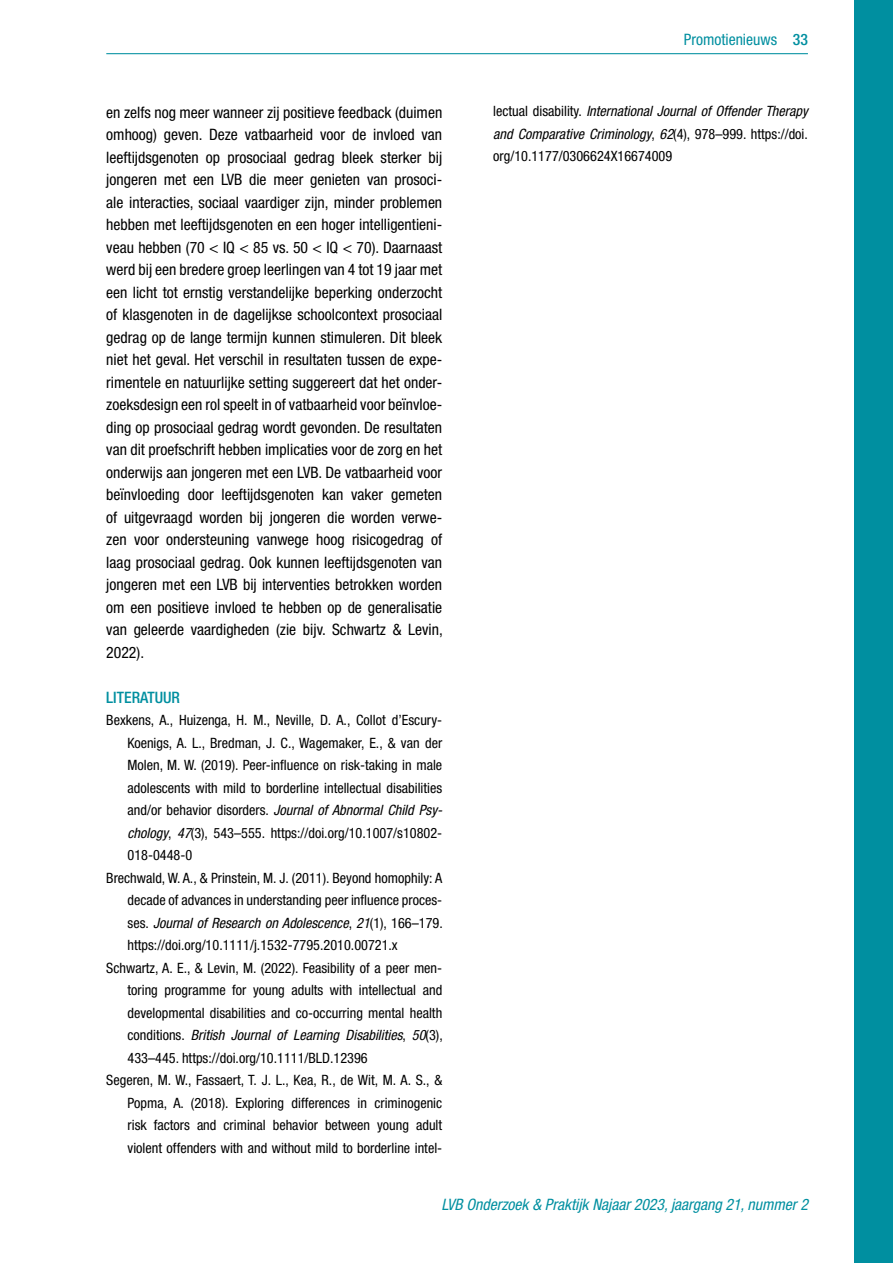
<style>
.page{position:relative;width:893px;height:1263px;background:#fff}
.page>*{position:absolute;margin:0;border:0;box-sizing:border-box;transform-origin:0 0}
.Normal_LVB_inspring{font:condensed 15.75px/22.5px "Helvetica Neue LT Std";color:#000;text-align:justify}
.t1{font:italic condensed 15.75px "Helvetica Neue LT Std";color:#008fa0}
.Normal_LVB{font:condensed 15.75px "Helvetica Neue LT Std";color:#008fa0}
.heading_2_LVB{font:500 condensed 15.75px "Helvetica Neue LT Std";color:#008fa0}
.Normal_LVB_inspring-2{font:condensed 14.25px/22.5px "Helvetica Neue LT Std";color:#000;text-align:justify}
.s1{font-style:italic}
.s2{font-weight:500}
</style>
<div class="page">
<hr style="left:106px;top:53px;width:702px;height:1px;background:#008fa0">
<div style="left:855px;top:0;width:38px;height:1263px;background:#008fa0"></div>
<p class="Normal_LVB_inspring" style="left:106px;top:101px;width:338px">en zelfs nog meer wanneer zij positieve feedback (duimen omhoog) geven. Deze vatbaarheid voor de invloed van leeftijdsgenoten op prosociaal gedrag bleek sterker bij jongeren met een LVB die meer genieten van prosoci&shy;ale interacties, sociaal vaardiger zijn, minder problemen hebben met leeftijdsgenoten en een hoger intelligentieni&shy;veau hebben (70 &lt; IQ &lt; 85 vs. 50 &lt; IQ &lt; 70). Daarnaast werd bij een bredere groep leerlingen van 4 tot 19 jaar met een licht tot ernstig verstandelijke beperking onderzocht of klasgenoten in de dagelijkse schoolcontext prosociaal gedrag op de lange termijn kunnen stimuleren. Dit bleek niet het geval. Het verschil in resultaten tussen de expe&shy;rimentele en natuurlijke setting suggereert dat het onder&shy;zoeksdesign een rol speelt in of vatbaarheid voor beïnvloe&shy;ding op prosociaal gedrag wordt gevonden. De resultaten van dit proefschrift hebben implicaties voor de zorg en het onderwijs aan jongeren met een LVB. De vatbaarheid voor beïnvloeding door leeftijdsgenoten kan vaker gemeten of uitgevraagd worden bij jongeren die worden verwe&shy;zen voor ondersteuning vanwege hoog risicogedrag of laag prosociaal gedrag. Ook kunnen leeftijdsgenoten van jongeren met een LVB bij interventies betrokken worden om een positieve invloed te hebben op de generalisatie van geleerde vaardigheden (zie bijv. Schwartz &amp; Levin, 2022).</p>
<p class="heading_2_LVB" style="left:106px;top:688px;width:75px">LITERATUUR</p>
<p class="Normal_LVB_inspring-2" style="left:128px;top:709px;width:316px;text-indent:-21px">Bexkens, A., Huizenga, H. M., Neville, D. A., Collot d’Escury-Koenigs, A. L., Bredman, J. C., Wagemaker, E., &amp; van der Molen, M. W. (2019). Peer-influence on risk-taking in male adolescents with mild to borderline intellectual disabilities and/or behavior disorders. <span class="s1">Journal of Abnormal Child Psy&shy;chology</span>, <span class="s1">47</span>(3), 543–555. https://doi.org/10.1007/s10802- 018-0448-0</p>
<p class="Normal_LVB_inspring-2" style="left:128px;top:866px;width:317px;text-indent:-21px">Brechwald, W. A., &amp; Prinstein, M. J. (2011). Beyond homophily: A decade of advances in understanding peer influence proces&shy;ses. <span class="s1">Journal of Research on Adolescence</span>, <span class="s1">21</span>(1), 166–179. https://doi.org/10.1111/j.1532-7795.2010.00721.x</p>
<p class="Normal_LVB_inspring-2" style="left:128px;top:956px;width:317px;text-indent:-21px">Schwartz, A. E., &amp; Levin, M. (2022). Feasibility of a peer men&shy;toring programme for young adults with intellectual and developmental disabilities and co-occurring mental health conditions. <span class="s1">British Journal of Learning Disabilities</span>, <span class="s1">50</span>(3), 433–445. https://doi.org/10.1111/BLD.12396</p>
<p class="Normal_LVB_inspring-2" style="left:128px;top:1069px;width:316px;text-indent:-21px">Segeren, M. W., Fassaert, T. J. L., Kea, R., de Wit, M. A. S., &amp; Popma, A. (2018). Exploring differences in criminogenic risk factors and criminal behavior between young adult violent offenders with and without mild to borderline intel-</p>
<p class="Normal_LVB" style="left:684px;top:31px;width:126px">Promotienieuws <span class="s2">33</span></p>
<p class="Normal_LVB_inspring-2" style="left:493px;top:100px;width:316px">lectual disability. <span class="s1">International Journal of Offender Therapy and Comparative Criminology</span>, <span class="s1">62</span>(4), 978–999. https://doi. org/10.1177/0306624X16674009</p>
<p class="t1" style="left:441px;top:1196px;width:368px">LVB Onderzoek &amp; Praktijk Najaar 2023, jaargang 21, nummer 2</p>
</div>
